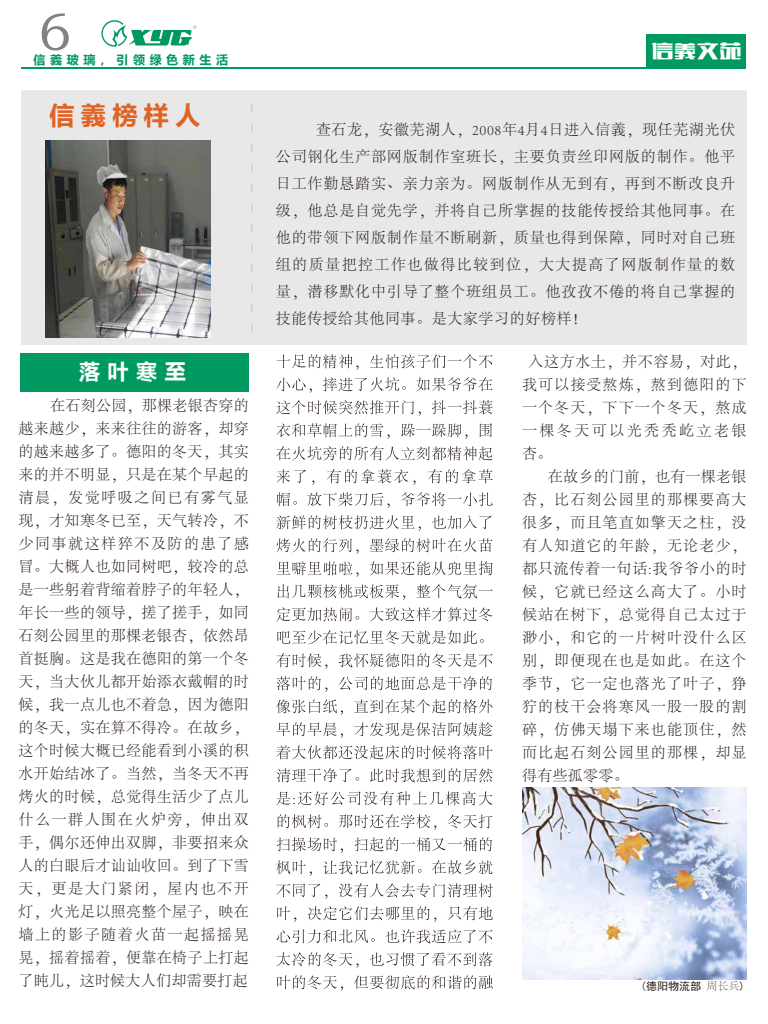
<style>
.page{position:relative;width:768px;height:1024px;background:#fff}
.page>*{position:absolute;margin:0;border:0;box-sizing:border-box;transform-origin:0 0}
.t1{font:52.4px "ST Zhongsong";color:#828282}
.t2{font:700 25px "Microsoft Ya Hei";letter-spacing:.26em;color:#e06224}
.t3{font:22.6px "FZCTHFW GB1 0";color:#fff}
.t4{font:700 21px "Microsoft Ya Hei";color:#fff}
.t5{font:300 15px/23px "Adobe Song Std";letter-spacing:.025em;color:#231815;text-align:justify}
.t6{font:700 12px "Microsoft Ya Hei";letter-spacing:.38em;color:#009a61}
.t7{font:11px "Sim Hei";color:#231815}
.s1{font-family:"Adobe Song Std";font-weight:300;color:#595757}
</style>
<div class="page">
<img style="left:522px;top:788px;width:225px;height:191px">
<div style="left:20px;top:354px;width:229px;height:38px;background:#009a61"></div>
<div style="left:21px;top:90px;width:726px;height:255px;background:#e8e8e9"></div>
<div style="left:646px;top:34px;width:100px;height:33px;background:#009a61"></div>
<hr style="left:21px;top:67px;width:725px;height:2px;background:#009a61">
<svg style="left:101px;top:20px;width:95px;height:27px"></svg>
<svg style="left:251px;top:104px;width:1px;height:228px"></svg>
<img style="left:46px;top:140px;width:164px;height:198px">
<svg style="left:276px;top:354px;width:83px;height:16px"></svg>
<svg style="left:370px;top:354px;width:123px;height:14px"></svg>
<svg style="left:276px;top:377px;width:36px;height:16px"></svg>
<svg style="left:323px;top:377px;width:83px;height:14px"></svg>
<svg style="left:416px;top:377px;width:77px;height:14px"></svg>
<svg style="left:276px;top:400px;width:145px;height:16px"></svg>
<svg style="left:432px;top:400px;width:61px;height:14px"></svg>
<svg style="left:276px;top:423px;width:114px;height:16px"></svg>
<svg style="left:401px;top:423px;width:67px;height:16px"></svg>
<svg style="left:480px;top:423px;width:12px;height:14px"></svg>
<svg style="left:276px;top:446px;width:217px;height:15px"></svg>
<svg style="left:276px;top:469px;width:30px;height:14px"></svg>
<svg style="left:327px;top:469px;width:89px;height:16px"></svg>
<svg style="left:428px;top:469px;width:65px;height:14px"></svg>
<svg style="left:277px;top:492px;width:20px;height:14px"></svg>
<svg style="left:307px;top:492px;width:83px;height:16px"></svg>
<svg style="left:401px;top:492px;width:92px;height:14px"></svg>
<svg style="left:276px;top:515px;width:145px;height:16px"></svg>
<svg style="left:432px;top:515px;width:59px;height:14px"></svg>
<svg style="left:277px;top:538px;width:82px;height:16px"></svg>
<svg style="left:370px;top:538px;width:123px;height:14px"></svg>
<svg style="left:277px;top:561px;width:82px;height:16px"></svg>
<svg style="left:370px;top:561px;width:122px;height:14px"></svg>
<svg style="left:277px;top:584px;width:129px;height:16px"></svg>
<svg style="left:417px;top:584px;width:76px;height:15px"></svg>
<svg style="left:276px;top:607px;width:83px;height:14px"></svg>
<svg style="left:370px;top:607px;width:123px;height:15px"></svg>
<svg style="left:277px;top:630px;width:207px;height:14px"></svg>
<svg style="left:276px;top:653px;width:52px;height:16px"></svg>
<svg style="left:339px;top:653px;width:154px;height:14px"></svg>
<svg style="left:277px;top:676px;width:51px;height:16px"></svg>
<svg style="left:338px;top:676px;width:154px;height:14px"></svg>
<svg style="left:276px;top:699px;width:67px;height:16px"></svg>
<svg style="left:354px;top:699px;width:139px;height:14px"></svg>
<svg style="left:276px;top:722px;width:67px;height:16px"></svg>
<svg style="left:354px;top:722px;width:139px;height:14px"></svg>
<svg style="left:276px;top:745px;width:216px;height:14px"></svg>
<svg style="left:276px;top:768px;width:83px;height:14px"></svg>
<svg style="left:370px;top:768px;width:123px;height:14px"></svg>
<svg style="left:276px;top:791px;width:217px;height:14px"></svg>
<svg style="left:278px;top:814px;width:50px;height:14px"></svg>
<svg style="left:339px;top:814px;width:98px;height:16px"></svg>
<svg style="left:448px;top:814px;width:44px;height:14px"></svg>
<svg style="left:277px;top:837px;width:66px;height:16px"></svg>
<svg style="left:355px;top:837px;width:137px;height:14px"></svg>
<svg style="left:276px;top:860px;width:36px;height:16px"></svg>
<svg style="left:323px;top:860px;width:98px;height:14px"></svg>
<svg style="left:432px;top:860px;width:61px;height:14px"></svg>
<svg style="left:276px;top:884px;width:52px;height:15px"></svg>
<svg style="left:339px;top:883px;width:154px;height:14px"></svg>
<svg style="left:277px;top:906px;width:20px;height:16px"></svg>
<svg style="left:308px;top:906px;width:129px;height:16px"></svg>
<svg style="left:448px;top:906px;width:45px;height:14px"></svg>
<svg style="left:277px;top:929px;width:98px;height:14px"></svg>
<svg style="left:385px;top:929px;width:108px;height:14px"></svg>
<svg style="left:276px;top:952px;width:83px;height:16px"></svg>
<svg style="left:370px;top:952px;width:123px;height:14px"></svg>
<svg style="left:277px;top:975px;width:66px;height:16px"></svg>
<svg style="left:354px;top:975px;width:139px;height:14px"></svg>
<h1 class="t1" style="left:38px;top:-3px;width:34px">6</h1>
<p class="t6" style="left:34px;top:51px;width:196px">信義玻璃，引领绿色新生活</p>
<h2 class="t2" style="left:49px;top:97px;width:152px">信義榜样人</h2>
<h3 class="t4" style="left:79px;top:357px;width:108px">落叶寒至</h3>
<p class="t5" style="left:19px;top:395px;width:232px;text-align:center">　 在石刻公园，那棵老银杏穿的越来越少，来来往往的游客，却穿的越来越多了。德阳的冬天，其实来的并不明显，只是在某个早起的清晨，发觉呼吸之间已有雾气显现，才知寒冬已至，天气转冷，不少同事就这样猝不及防的患了感冒。大概人也如同树吧，较冷的总是一些躬着背缩着脖子的年轻人，年长一些的领导，搓了搓手，如同石刻公园里的那棵老银杏，依然昂首挺胸。这是我在德阳的第一个冬天，当大伙儿都开始添衣戴帽的时候，我一点儿也不着急，因为德阳的冬天，实在算不得冷。在故乡，这个时候大概已经能看到小溪的积水开始结冰了。当然，当冬天不再烤火的时候，总觉得生活少了点儿什么一群人围在火炉旁，伸出双手，偶尔还伸出双脚，非要招来众人的白眼后才讪讪收回。到了下雪天，更是大门紧闭，屋内也不开灯，火光足以照亮整个屋子，映在墙上的影子随着火苗一起摇摇晃晃，摇着摇着，便靠在椅子上打起了盹儿，这时候大人们却需要打起</p>
<h3 class="t3" style="left:651px;top:39px;width:92px">信义文苑</h3>
<p class="t5" style="left:276px;top:116px;width:461px;line-height:27px;text-indent:25px">　查石龙，安徽芜湖人，2008年4月4日进入信義，现任芜湖光伏公司钢化生产部网版制作室班长，主要负责丝印网版的制作。他平日工作勤恳踏实、亲力亲为。网版制作从无到有，再到不断改良升级，他总是自觉先学，并将自己所掌握的技能传授给其他同事。在他的带领下网版制作量不断刷新，质量也得到保障，同时对自己班组的质量把控工作也做得比较到位，大大提高了网版制作量的数量，潜移默化中引导了整个班组员工。他孜孜不倦的将自己掌握的技能传授给其他同事。是大家学习的好榜样！</p>
<p class="t5" style="left:522px;top:351px;width:226px;text-indent:6px">入这方水土，并不容易，对此，我可以接受熬炼，熬到德阳的下一个冬天，下下一个冬天，熬成一棵冬天可以光秃秃屹立老银杏。</p>
<p class="t5" style="left:522px;top:466px;width:226px;text-indent:26px">在故乡的门前，也有一棵老银杏，比石刻公园里的那棵要高大很多，而且笔直如擎天之柱，没有人知道它的年龄，无论老少，都只流传着一句话:我爷爷小的时候，它就已经这么高大了。小时候站在树下，总觉得自己太过于渺小，和它的一片树叶没什么区别，即便现在也是如此。在这个季节，它一定也落光了叶子，狰狞的枝干会将寒风一股一股的割碎，仿佛天塌下来也能顶住，然而比起石刻公园里的那棵，却显得有些孤零零。</p>
<p class="t7" style="left:641px;top:981px;width:106px">(德阳物流部 <span class="s1">周长兵</span>)</p>
</div>
